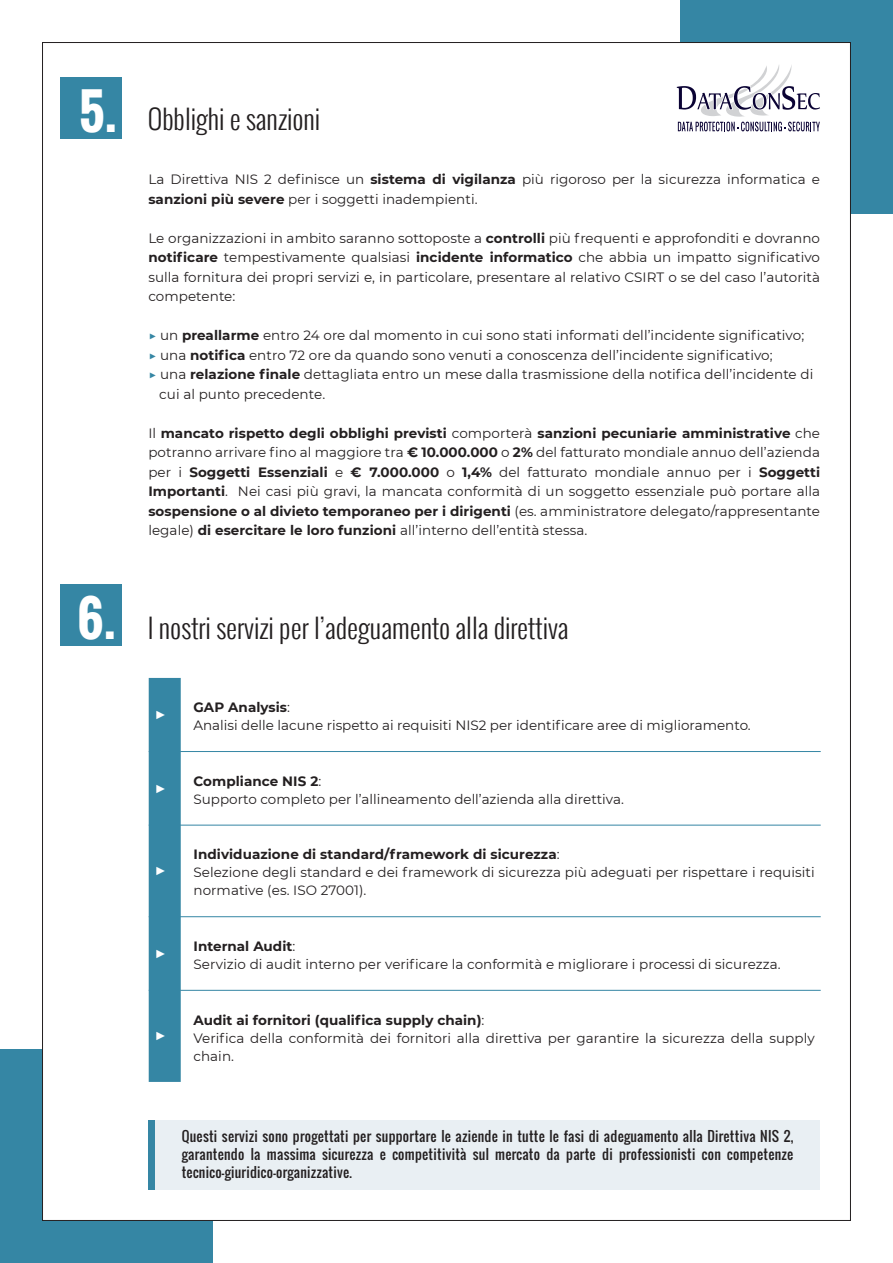
<style>
.page{position:relative;width:893px;height:1263px;background:#fff}
.page>*{position:absolute;margin:0;border:0;box-sizing:border-box;transform-origin:0 0}
.t1{font:700 48px "Oswald";color:#fff}
.t2{font:300 27px "Oswald";color:#231f20}
.t3{font:13.5px/19.5px "Montserrat";letter-spacing:.005em;color:#231f20}
.t4{font:13.5px/18px "Oswald";letter-spacing:.02em;color:#231f20;text-align:justify}
.t5{font:700 13.5px "Montserrat";letter-spacing:.005em;color:#231f20}
.t6{font:11.85px "Arial";color:#fff}
.s1{font-weight:700}
.s2{font-weight:500;color:#3586a4}
.s3{font-weight:400}
</style>
<div class="page">
<div style="left:680px;top:0;width:213px;height:213px;background:#3586a4"></div>
<div style="left:0;top:1050px;width:213px;height:213px;background:#3586a4"></div>
<div style="left:43px;top:43px;width:807px;height:1177px;background:#fff"></div>
<div style="left:61px;top:77px;width:61px;height:62px;background:#3586a4"></div>
<svg style="left:677px;top:65px;width:143px;height:66px"></svg>
<div style="left:149px;top:678px;width:32px;height:404px;background:#3586a4"></div>
<hr style="left:149px;top:751px;width:32px;height:1px;background:#3586a4">
<hr style="left:181px;top:751px;width:640px;height:1px;background:#3586a4">
<hr style="left:149px;top:825px;width:32px;height:1px;background:#3586a4">
<hr style="left:181px;top:825px;width:640px;height:1px;background:#3586a4">
<hr style="left:149px;top:916px;width:32px;height:1px;background:#3586a4">
<hr style="left:181px;top:916px;width:640px;height:1px;background:#3586a4">
<hr style="left:149px;top:990px;width:32px;height:1px;background:#3586a4">
<hr style="left:181px;top:990px;width:640px;height:1px;background:#3586a4">
<div style="left:150px;top:1120px;width:669px;height:70px;background:#e9eff3"></div>
<div style="left:148px;top:1120px;width:6px;height:70px;background:#3586a4"></div>
<div style="left:61px;top:584px;width:61px;height:61px;background:#3586a4"></div>
<p class="t1" style="left:79px;top:75px;width:40px">5.</p>
<p class="t1" style="left:78px;top:583px;width:40px">6.</p>
<p class="t2" style="left:148px;top:99px;width:174px">Obblighi e sanzioni</p>
<p class="t3" style="left:148px;top:169px;width:673px">La Direttiva NIS 2 definisce un <span class="s1">sistema di vigilanza</span> più rigoroso per la sicurezza informatica e <span class="s1">sanzioni più severe</span> per i soggetti inadempienti.</p>
<p class="t3" style="left:148px;top:228px;width:673px;text-align:justify">Le organizzazioni in ambito saranno sottoposte a <span class="s1">controlli</span> più frequenti e approfonditi e dovranno <span class="s1">notificare</span> tempestivamente qualsiasi <span class="s1">incidente informatico</span> che abbia un impatto significativo sulla fornitura dei propri servizi e, in particolare, presentare al relativo CSIRT o se del caso l’autorità competente:</p>
<p class="t3" style="left:148px;top:325px;width:657px"><span class="s2">▶</span> un <span class="s1">preallarme</span> entro 24 ore dal momento in cui sono stati informati dell’incidente significativo;</p>
<p class="t3" style="left:148px;top:345px;width:626px"><span class="s2">▶</span> una <span class="s1">notifica</span> entro 72 ore da quando sono venuti a conoscenza dell’incidente significativo;</p>
<p class="t3" style="left:159px;top:364px;width:656px;text-indent:-11px"><span class="s2">▶</span> una <span class="s1">relazione finale</span> dettagliata entro un mese dalla trasmissione della notifica dell’incidente di cui al punto precedente.</p>
<p class="t3" style="left:148px;top:423px;width:673px;text-align:justify">Il <span class="s1">mancato rispetto degli obblighi previsti</span> comporterà <span class="s1">sanzioni pecuniarie amministrative</span> che potranno arrivare fino al maggiore tra <span class="s1">€ 10.000.000</span> o <span class="s1">2%</span> del fatturato mondiale annuo dell’azienda per i <span class="s1">Soggetti Essenziali</span> e <span class="s1">€ 7.000.000</span> o <span class="s1">1,4%</span> del fatturato mondiale annuo per i <span class="s1">Soggetti Importanti</span>. Nei casi più gravi, la mancata conformità di un soggetto essenziale può portare alla <span class="s1">sospensione o al divieto temporaneo per i dirigenti</span> (es. amministratore delegato/rappresentante legale) <span class="s1">di esercitare le loro funzioni</span> all’interno dell’entità stessa.</p>
<p class="t2" style="left:148px;top:608px;width:422px">I nostri servizi per l’adeguamento alla direttiva</p>
<p class="t6" style="left:155px;top:707px;width:13px">►</p>
<p class="t5" style="left:193px;top:698px;width:98px">GAP Analysis<span class="s3">:</span></p>
<p class="t3" style="left:193px;top:715px;width:559px">Analisi delle lacune rispetto ai requisiti NIS2 per identificare aree di miglioramento.</p>
<p class="t6" style="left:155px;top:780px;width:13px">►</p>
<p class="t6" style="left:155px;top:863px;width:13px">►</p>
<p class="t6" style="left:155px;top:945px;width:13px">►</p>
<p class="t6" style="left:155px;top:1028px;width:13px">►</p>
<p class="t5" style="left:193px;top:771px;width:129px">Compliance NIS 2<span class="s3">:</span></p>
<p class="t3" style="left:193px;top:789px;width:432px">Supporto completo per l’allineamento dell’azienda alla direttiva.</p>
<p class="t5" style="left:193px;top:845px;width:368px">Individuazione di standard/framework di sicurezza<span class="s3">:</span></p>
<p class="t3" style="left:193px;top:863px;width:623px;line-height:18px">Selezione degli standard e dei framework di sicurezza più adeguati per rispettare i requisiti normative (es. ISO 27001).</p>
<p class="t5" style="left:193px;top:936px;width:103px">Internal Audit<span class="s3">:</span></p>
<p class="t3" style="left:193px;top:954px;width:589px">Servizio di audit interno per verificare la conformità e migliorare i processi di sicurezza.</p>
<p class="t5" style="left:193px;top:1010px;width:292px">Audit ai fornitori (qualifica supply chain)<span class="s3">:</span></p>
<p class="t3" style="left:193px;top:1028px;width:623px;line-height:18px">Verifica della conformità dei fornitori alla direttiva per garantire la sicurezza della supply chain.</p>
<p class="t4" style="left:182px;top:1127px;width:613px">Questi servizi sono progettati per supportare le aziende in tutte le fasi di adeguamento alla Direttiva NIS 2, garantendo la massima sicurezza e competitività sul mercato da parte di professionisti con competenze tecnico-giuridico-organizzative.</p>
</div>
